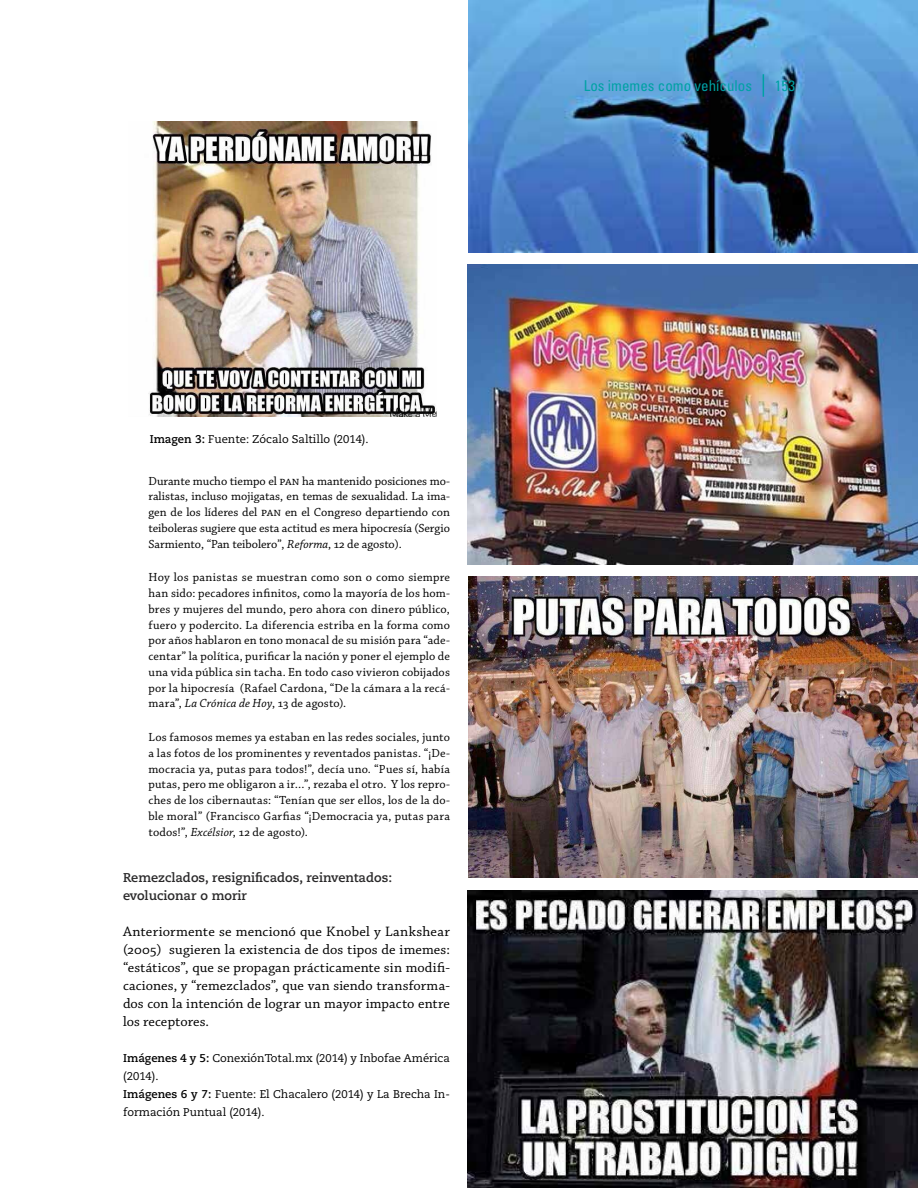
<style>
.page{position:relative;width:918px;height:1188px;background:#fff}
.page>*{position:absolute;margin:0;border:0;box-sizing:border-box;transform-origin:0 0}
.t1{font:condensed 15px "Univers LT Std";color:#00a1a4}
.t2{font:14.4px/18px "Chaparral Pro";letter-spacing:.01em;color:#000;text-align:justify}
.t3{font:700 12.75px/18px "Caecilia LT Std";color:#292829}
.t4{font:12.3px/15.8px "Chaparral Pro";letter-spacing:.01em;color:#000;text-align:justify}
.t5{font:11.25px/18px "Caecilia LT Std";color:#000}
.s1{font-weight:700}
.s2{font-style:italic}
</style>
<div class="page">
<img style="left:148px;top:122px;width:288px;height:295px">
<img style="left:468px;top:0;width:450px;height:252px">
<img style="left:468px;top:265px;width:450px;height:299px">
<img style="left:468px;top:577px;width:450px;height:300px">
<img style="left:468px;top:890px;width:450px;height:298px">
<svg style="left:763px;top:74px;width:1px;height:23px"></svg>
<p class="t1" style="left:584px;top:76px;width:170px">Los imemes como vehículos</p>
<p class="t1" style="left:775px;top:76px;width:22px">153</p>
<p class="t5" style="left:150px;top:430px;width:220px"><span class="s1">Imagen 3:</span> Fuente: Zócalo Saltillo (2014).</p>
<p class="t4" style="left:148px;top:473px;width:303px">Durante mucho tiempo el pan ha mantenido posiciones mo&shy;ralistas, incluso mojigatas, en temas de sexualidad. La ima&shy;gen de los líderes del pan en el Congreso departiendo con teiboleras sugiere que esta actitud es mera hipocresía (Sergio Sarmiento, “Pan teibolero”, <span class="s2">Reforma</span>, 12 de agosto).</p>
<p class="t4" style="left:148px;top:570px;width:303px">Hoy los panistas se muestran como son o como siempre han sido: pecadores infinitos, como la mayoría de los hom&shy;bres y mujeres del mundo, pero ahora con dinero público, fuero y podercito. La diferencia estriba en la forma como por años hablaron en tono monacal de su misión para “ade&shy;centar” la política, purificar la nación y poner el ejemplo de una vida pública sin tacha. En todo caso vivieron cobijados por la hipocresía (Rafael Cardona, “De la cámara a la recá&shy;mara”, <span class="s2">La Crónica de Hoy</span>, 13 de agosto).</p>
<p class="t4" style="left:148px;top:730px;width:303px">Los famosos memes ya estaban en las redes sociales, junto a las fotos de los prominentes y reventados panistas. “¡De&shy;mocracia ya, putas para todos!”, decía uno. “Pues sí, había putas, pero me obligaron a ir…”, rezaba el otro. Y los repro&shy;ches de los cibernautas: “Tenían que ser ellos, los de la do&shy;ble moral” (Francisco Garfias “¡Democracia ya, putas para todos!”, <span class="s2">Excélsior</span>, 12 de agosto).</p>
<p class="t3" style="left:123px;top:869px;width:271px">Remezclados, resignificados, reinventados: evolucionar o morir</p>
<p class="t2" style="left:123px;top:923px;width:329px">Anteriormente se mencionó que Knobel y Lankshear (2005) sugieren la existencia de dos tipos de imemes: “estáticos”, que se propagan prácticamente sin modifi&shy;caciones, y “remezclados”, que van siendo transforma&shy;dos con la intención de lograr un mayor impacto entre los receptores.</p>
<p class="t5" style="left:123px;top:1049px;width:328px"><span class="s1">Imágenes 4 y 5:</span> ConexiónTotal.mx (2014) y Inbofae América (2014).<br><span class="s1">Imágenes 6 y 7:</span> Fuente: El Chacalero (2014) y La Brecha In&shy;formación Puntual (2014).</p>
</div>
